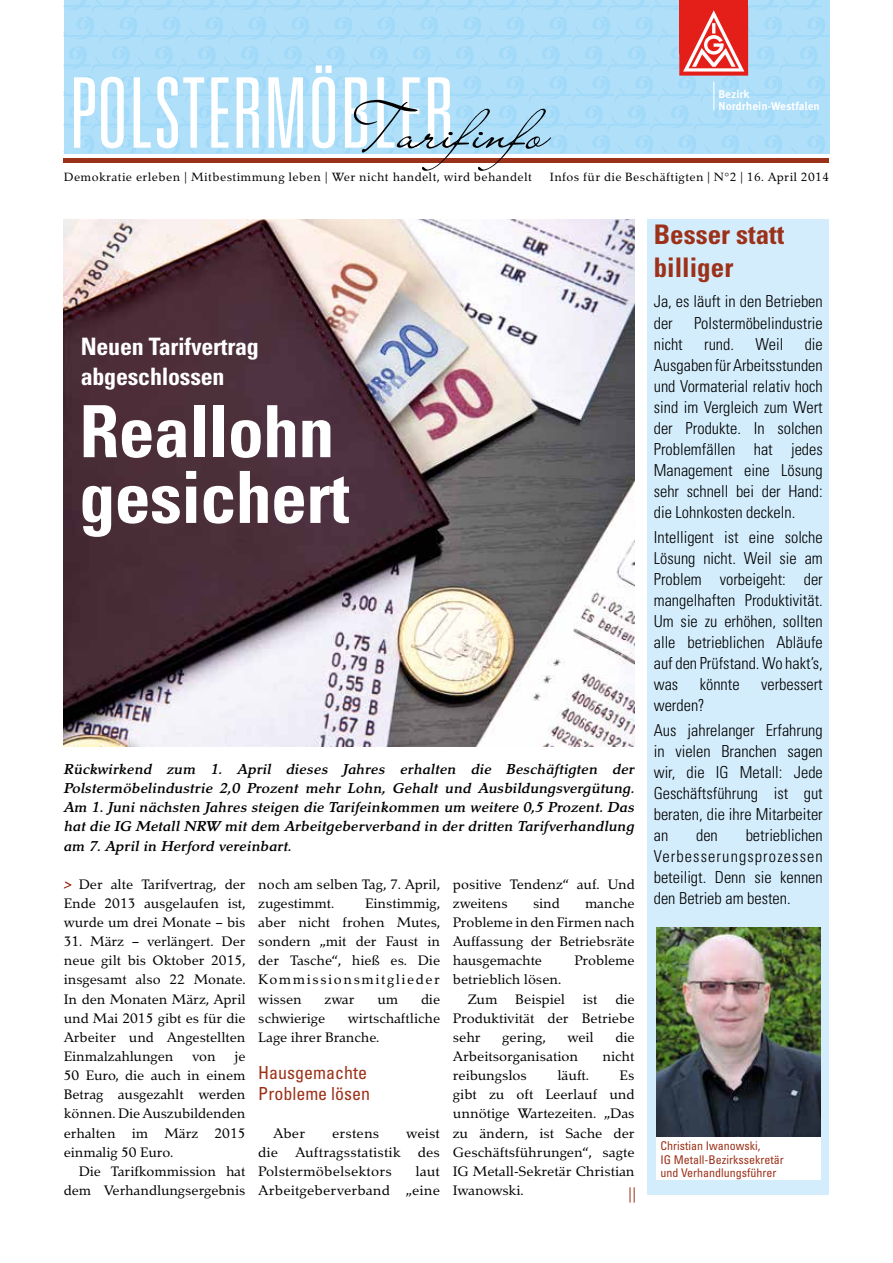
<style>
.page{position:relative;width:893px;height:1263px;background:#fff}
.page>*{position:absolute;margin:0;border:0;box-sizing:border-box;transform-origin:0 0}
.t1{font:300 ultra-condensed 97.5px "Univers LT Std";color:#fff}
.t2{font:700 condensed 72px/65.7px "Univers LT Std";letter-spacing:-.01em;color:#fff}
.t3{font:59.55px "Lainie Day SH";color:#000}
.t4{font:700 condensed 27px/33px "Univers LT Std";color:#9c3119}
.t5{font:700 condensed 24px/30px "Univers LT Std";letter-spacing:-.01em;color:#fff}
.t6{font:italic 700 18px/19.2px "Tarocco";letter-spacing:-.005em;color:#000;text-align:justify}
.t7{font:condensed 18px/21px "Univers LT Std";color:#9c3119}
.t8{font:17.25px/19.2px "Tarocco";color:#000;text-align:justify}
.t9{font:300 condensed 16.5px/21px "Univers LT Std";color:#000;text-align:justify}
.t10{font:15px "Tarocco";letter-spacing:.03em;color:#000}
.t11{font:condensed 12px/13.5px "Univers LT Std";color:#9c3119}
.t12{font:700 11.25px/12px "Meta Pro";color:#fff}
</style>
<div class="page">
<img style="left:64px;top:219px;width:571px;height:527px">
<svg style="left:64px;top:881px;width:7px;height:8px"></svg>
<div style="left:64px;top:158px;width:765px;height:5px;background:#9c3119"></div>
<svg style="left:629px;top:1187px;width:6px;height:15px"></svg>
<svg style="left:64px;top:0;width:765px;height:153px;background:#aed7f0"></svg>
<div style="left:647px;top:219px;width:182px;height:976px;background:#d4edfc"></div>
<img style="left:656px;top:927px;width:165px;height:210px">
<div style="left:656px;top:1137px;width:165px;height:43px;background:#fff"></div>
<h1 class="t1" style="left:69px;top:62px;width:388px">POLSTERMÖBLER</h1>
<p class="t12" style="left:718px;top:88px;width:103px">Bezirk<br>Nordrhein-Westfalen</p>
<h3 class="t3" style="left:349px;top:91px;width:236px">Tarifinfo</h3>
<p class="t10" style="left:64px;top:170px;width:767px">Demokratie erleben | Mitbestimmung leben | Wer nicht handelt, wird behandelt Infos für die Beschäftigten | N°2 | 16. April 2014</p>
<h3 class="t5" style="left:81px;top:332px;width:180px">Neuen Tarifvertrag abgeschlossen</h3>
<h2 class="t2" style="left:79px;top:398px;width:272px">Reallohn gesichert</h2>
<p class="t6" style="left:64px;top:760px;width:572px">Rückwirkend zum 1. April dieses Jahres erhalten die Beschäftigten der Polstermöbelindustrie 2,0 Prozent mehr Lohn, Gehalt und Ausbildungsvergütung.<br>Am 1. Juni nächsten Jahres steigen die Tarifeinkommen um weitere 0,5 Prozent. Das hat die IG Metall NRW mit dem Arbeitgeberverband in der dritten Tarifverhandlung am 7. April in Herford vereinbart.</p>
<p class="t8" style="left:64px;top:875px;width:183px;text-indent:15px">Der alte Tarifvertrag, der Ende 2013 ausgelaufen ist, wurde um drei Monate – bis</p>
<p class="t8" style="left:64px;top:932px;width:183px">31. März – verlängert. Der neue gilt bis Oktober 2015, insgesamt also 22 Monate.<br>In den Monaten März, April und Mai 2015 gibt es für die Arbeiter und Angestellten Einmalzahlungen von je 50 Euro, die auch in einem Betrag ausgezahlt werden können. Die Auszubildenden erhalten im März 2015 einmalig 50 Euro.</p>
<p class="t8" style="left:64px;top:1162px;width:183px;text-align:right">Die Tarifkommission hat dem Verhandlungsergebnis</p>
<p class="t8" style="left:258px;top:875px;width:183px">noch am selben Tag, 7. April, zugestimmt.</p>
<p class="t8" style="left:258px;top:894px;width:183px;text-indent:107px">Einstimmig, aber nicht frohen Mutes, sondern „mit der Faust in der Tasche“, hieß es. Die Kommissionsmitglieder wissen</p>
<p class="t8" style="left:325px;top:989px;width:31px">zwar</p>
<p class="t8" style="left:377px;top:989px;width:22px">um</p>
<p class="t8" style="left:421px;top:989px;width:21px">die</p>
<p class="t8" style="left:258px;top:1008px;width:183px;text-indent:90px">wirtschaftliche<br>Lage ihrer Branche.</p>
<p class="t8" style="left:258px;top:1008px;width:68px">schwierige</p>
<p class="t7" style="left:258px;top:1061px;width:113px">Hausgemachte<br>Probleme lösen</p>
<p class="t8" style="left:273px;top:1123px;width:34px">Aber</p>
<p class="t8" style="left:332px;top:1123px;width:49px">erstens</p>
<p class="t8" style="left:258px;top:1123px;width:183px;text-indent:148px">weist die Auftragsstatistik des Polstermöbelsektors</p>
<p class="t8" style="left:258px;top:1162px;width:183px;text-align:right">laut<br>Arbeitgeberverband „eine</p>
<p class="t8" style="left:453px;top:875px;width:183px">positive Tendenz“ auf. Und zweitens</p>
<p class="t8" style="left:453px;top:894px;width:183px;text-indent:132px">manche Probleme in den Firmen nach Auffassung der Betriebsräte hausgemachte</p>
<p class="t8" style="left:533px;top:894px;width:28px">sind</p>
<p class="t8" style="left:574px;top:951px;width:62px">Probleme</p>
<p class="t8" style="left:453px;top:970px;width:110px">betrieblich lösen.</p>
<p class="t8" style="left:468px;top:989px;width:168px">Zum Beispiel ist die</p>
<p class="t8" style="left:453px;top:1009px;width:183px">Produktivität der Betriebe</p>
<p class="t8" style="left:453px;top:1028px;width:183px">sehr gering, weil die</p>
<p class="t8" style="left:453px;top:1047px;width:127px">Arbeitsorganisation</p>
<p class="t8" style="left:602px;top:1047px;width:34px">nicht</p>
<p class="t8" style="left:453px;top:1066px;width:76px">reibungslos</p>
<p class="t8" style="left:557px;top:1066px;width:33px">läuft.</p>
<p class="t8" style="left:453px;top:1066px;width:183px;text-indent:167px">Es gibt zu oft Leerlauf und unnötige Wartezeiten. „Das zu ändern, ist Sache der Geschäftsführungen“, sagte IG Metall-Sekretär Christian Iwanowski.</p>
<h3 class="t4" style="left:654px;top:218px;width:132px">Besser statt billiger</h3>
<p class="t9" style="left:654px;top:291px;width:170px">Ja, es läuft in den Betrieben der</p>
<p class="t9" style="left:694px;top:312px;width:130px">Polstermöbelindustrie</p>
<p class="t9" style="left:654px;top:333px;width:171px;text-indent:151px">die Ausgaben für Arbeitsstunden und Vormaterial relativ hoch sind im Vergleich zum Wert der Produkte. In solchen Problemfällen hat jedes Management eine Lösung sehr schnell bei der Hand: die Lohnkosten deckeln.</p>
<p class="t9" style="left:654px;top:526px;width:171px">Intelligent ist eine solche Lösung nicht. Weil sie am Problem vorbeigeht: der mangelhaften Produktivität.<br>Um sie zu erhöhen, sollten alle betrieblichen Abläufe auf den Prüfstand. Wo hakt’s, was</p>
<p class="t9" style="left:654px;top:333px;width:31px">nicht</p>
<p class="t9" style="left:704px;top:333px;width:31px">rund.</p>
<p class="t9" style="left:755px;top:333px;width:29px">Weil</p>
<p class="t9" style="left:700px;top:673px;width:41px">könnte</p>
<p class="t9" style="left:761px;top:673px;width:63px">verbessert</p>
<p class="t9" style="left:654px;top:692px;width:171px;line-height:25.2px">werden?<br>Aus jahrelanger Erfahrung</p>
<p class="t9" style="left:654px;top:741px;width:171px">in vielen Branchen sagen wir, die IG Metall: Jede Geschäftsführung ist gut beraten, die ihre Mitarbeiter an</p>
<p class="t9" style="left:654px;top:825px;width:171px;text-indent:92px">betrieblichen Verbesserungsprozessen beteiligt. Denn sie kennen den Betrieb am besten.</p>
<p class="t9" style="left:696px;top:825px;width:23px">den</p>
<p class="t11" style="left:660px;top:1139px;width:125px">Christian Iwanowski,<br>IG Metall-Bezirkssekretär und Verhandlungsführer</p>
</div>
